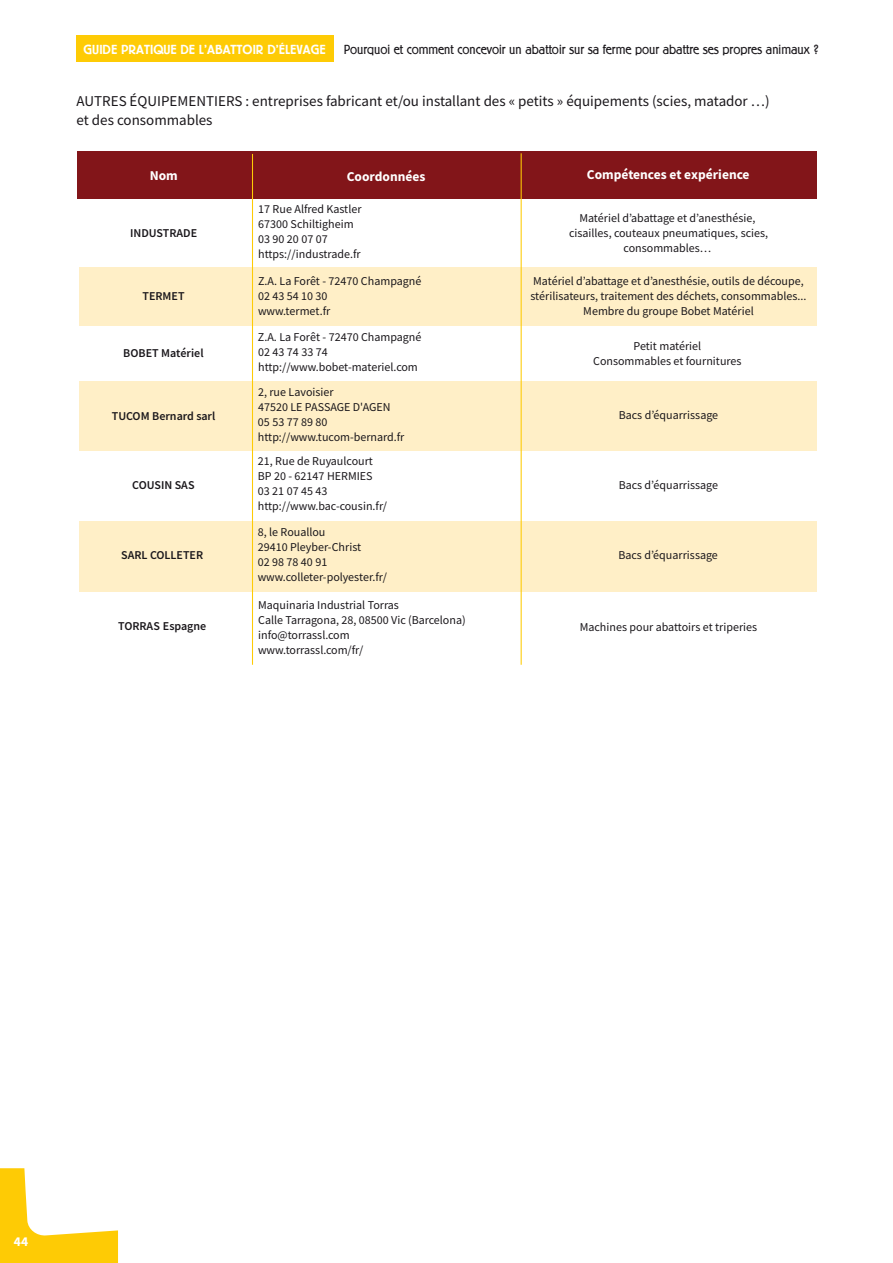
<style>
.page{position:relative;width:893px;height:1263px;background:#fff}
.page>*{position:absolute;margin:0;border:0;box-sizing:border-box;transform-origin:0 0}
.t1{font:15px/18.9px "Source Sans Pro";color:#1a171b}
.t2{font:700 13.5px "Source Sans Pro";color:#fff}
.t3{font:300 13.05px "Berliner Grotesk";color:#1a171b}
.t4{font:500 13.05px "Berliner Grotesk";color:#fff}
.t5{font:12px/15px "Source Sans Pro";color:#1a171b}
.t6{font:600 12px "Source Sans Pro";color:#1a171b}
</style>
<div class="page">
<div style="left:79px;top:521px;width:737px;height:71px;background:#ffefc7"></div>
<div style="left:79px;top:267px;width:737px;height:59px;background:#ffefc7"></div>
<div style="left:77px;top:152px;width:739px;height:47px;background:#821519"></div>
<div style="left:79px;top:381px;width:737px;height:69px;background:#ffefc7"></div>
<hr style="left:252px;top:154px;width:1px;height:511px;background:#fecb05">
<hr style="left:521px;top:153px;width:1px;height:512px;background:#fecb05">
<svg style="left:0;top:1168px;width:118px;height:95px"></svg>
<div style="left:77px;top:36px;width:257px;height:26px;background:#fecb05"></div>
<p class="t4" style="left:84px;top:44px;width:244px">GUIDE PRATIQUE DE L’ABATTOIR D’ÉLEVAGE</p>
<p class="t3" style="left:344px;top:44px;width:476px">Pourquoi et comment concevoir un abattoir sur sa ferme pour abattre ses propres animaux ?</p>
<p class="t1" style="left:77px;top:91px;width:695px">AUTRES ÉQUIPEMENTIERS : entreprises fabricant et/ou installant des « petits » équipements (scies, matador …) et des consommables</p>
<p class="t2" style="left:150px;top:167px;width:30px">Nom</p>
<p class="t2" style="left:347px;top:167px;width:80px">Coordonnées</p>
<p class="t2" style="left:587px;top:166px;width:164px">Compétences et expérience</p>
<p class="t6" style="left:130px;top:225px;width:69px">INDUSTRADE</p>
<p class="t6" style="left:143px;top:288px;width:44px">TERMET</p>
<p class="t6" style="left:123px;top:346px;width:82px">BOBET Matériel</p>
<p class="t6" style="left:112px;top:408px;width:105px">TUCOM Bernard sarl</p>
<p class="t6" style="left:132px;top:477px;width:64px">COUSIN SAS</p>
<p class="t6" style="left:121px;top:548px;width:83px">SARL COLLETER</p>
<p class="t6" style="left:118px;top:618px;width:90px">TORRAS Espagne</p>
<p class="t5" style="left:258px;top:201px;width:105px">17 Rue Alfred Kastler<br>67300 Schiltigheim<br>03 90 20 07 07 https://industrade.fr</p>
<p class="t5" style="left:569px;top:210px;width:201px;text-align:center">Matériel d’abattage et d’anesthésie, cisailles, couteaux pneumatiques, scies, consommables…</p>
<p class="t5" style="left:258px;top:274px;width:165px">Z.A. La Forêt - 72470 Champagné<br>02 43 54 10 30<br>www.termet.fr</p>
<p class="t5" style="left:530px;top:273px;width:277px;text-align:center">Matériel d’abattage et d’anesthésie, outils de découpe, stérilisateurs, traitement des déchets, consommables...<br>Membre du groupe Bobet Matériel</p>
<p class="t5" style="left:258px;top:330px;width:165px">Z.A. La Forêt - 72470 Champagné<br>02 43 74 33 74 http://www.bobet-materiel.com</p>
<p class="t5" style="left:593px;top:338px;width:150px;text-align:center">Petit matériel<br>Consommables et fournitures</p>
<p class="t5" style="left:258px;top:384px;width:148px">2, rue Lavoisier<br>47520 LE PASSAGE D'AGEN<br>05 53 77 89 80 http://www.tucom-bernard.fr</p>
<p class="t5" style="left:258px;top:454px;width:131px">21, Rue de Ruyaulcourt<br>BP 20 - 62147 HERMIES<br>03 21 07 45 43 http://www.bac-cousin.fr/</p>
<p class="t5" style="left:258px;top:524px;width:131px">8, le Rouallou<br>29410 Pleyber-Christ<br>02 98 78 40 91 www.colleter-polyester.fr/</p>
<p class="t5" style="left:258px;top:597px;width:209px">Maquinaria Industrial Torras<br>Calle Tarragona, 28, 08500 Vic (Barcelona) info@torrassl.com<br>www.torrassl.com/fr/</p>
<p class="t5" style="left:619px;top:407px;width:101px">Bacs d’équarrissage</p>
<p class="t5" style="left:619px;top:477px;width:101px">Bacs d’équarrissage</p>
<p class="t5" style="left:618px;top:547px;width:101px">Bacs d’équarrissage</p>
<p class="t5" style="left:580px;top:619px;width:179px">Machines pour abattoirs et triperies</p>
<p class="t2" style="left:14px;top:1233px;width:16px">44</p>
</div>
